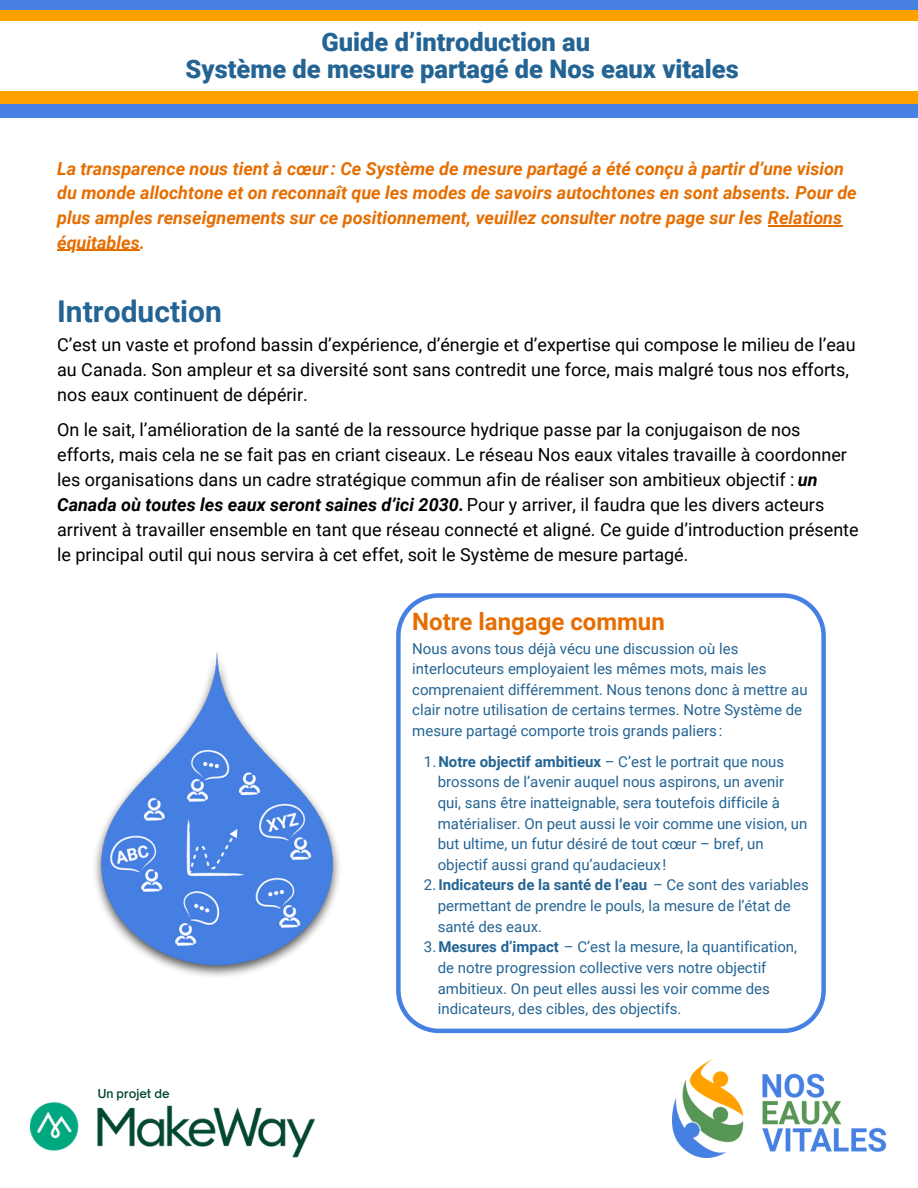
<style>
.page{position:relative;width:918px;height:1188px;background:#fff}
.page>*{position:absolute;margin:0;border:0;box-sizing:border-box;transform-origin:0 0}
.t1{font:700 30px "Roboto";color:#246494}
.t2{font:900 25.5px/27px "Roboto";color:#246494;text-align:center}
.t3{font:700 24px "Roboto";color:#e66e00}
.t4{font:18px/25px "Roboto";color:#000}
.t5{font:italic 700 18px/24.8px "Roboto";color:#e66e00}
.t6{font:15px/20.7px "Roboto";color:#246494}
.t7{font:700 15px "Roboto";color:#246494}
.t8{font:600 11.85px "Open Sauce One";color:#00482e}
.s1{font-weight:700;font-style:italic}
.s2{font-weight:700}
.s3{font-weight:400}
</style>
<div class="page">
<div style="left:0;top:0;width:918px;height:117px;background:#4680e2"></div>
<div style="left:0;top:10px;width:918px;height:94px;background:#ffa200"></div>
<div style="left:0;top:22px;width:918px;height:69px;background:#fff"></div>
<img style="left:30px;top:1101px;width:49px;height:50px">
<img style="left:97px;top:1105px;width:217px;height:53px">
<img style="left:672px;top:1060px;width:214px;height:98px">
<svg style="left:396px;top:593px;width:430px;height:440px"></svg>
<img style="left:95px;top:652px;width:244px;height:325px">
<hr style="left:768px;top:225px;width:74px;height:1px;background:#e66e00">
<hr style="left:57px;top:250px;width:83px;height:1px;background:#e66e00">
<h2 class="t2" style="left:186px;top:28px;width:555px">Guide d’introduction au<br>Système de mesure partagé de Nos eaux vitales</h2>
<p class="t5" style="left:57px;top:156px;width:801px">La transparence nous tient à cœur: Ce Système de mesure partagé a été conçu à partir d’une vision du monde allochtone et on reconnaît que les modes de savoirs autochtones en sont absents. Pour de plus amples renseignements sur ce positionnement, veuillez consulter notre page sur les Relations équitables.</p>
<h1 class="t1" style="left:57px;top:295px;width:166px">Introduction</h1>
<p class="t4" style="left:57px;top:333px;width:800px">C’est un vaste et profond bassin d’expérience, d’énergie et d’expertise qui compose le milieu de l’eau au Canada. Son ampleur et sa diversité sont sans contredit une force, mais malgré tous nos efforts, nos eaux continuent de dépérir.</p>
<p class="t4" style="left:57px;top:418px;width:803px">On le sait, l’amélioration de la santé de la ressource hydrique passe par la conjugaison de nos efforts, mais cela ne se fait pas en criant ciseaux. Le réseau Nos eaux vitales travaille à coordonner les organisations dans un cadre stratégique commun afin de réaliser son ambitieux objectif : <span class="s1">un Canada où toutes les eaux seront saines d’ici 2030.</span>Pour y arriver, il faudra que les divers acteurs arrivent à travailler ensemble en tant que réseau connecté et aligné. Ce guide d’introduction présente le principal outil qui nous servira à cet effet, soit le Système de mesure partagé.</p>
<h3 class="t3" style="left:412px;top:608px;width:254px">Notre langage commun</h3>
<p class="t6" style="left:412px;top:638px;width:397px">Nous avons tous déjà vécu une discussion où les interlocuteurs employaient les mêmes mots, mais les comprenaient différemment. Nous tenons donc à mettre au clair notre utilisation de certains termes. Notre Système de mesure partagé comporte trois grands paliers:</p>
<p class="t8" style="left:98px;top:1086px;width:73px">Un projet de</p>
<p class="t6" style="left:424px;top:751px;width:362px">1.<span class="s2">Notre objectif ambitieux</span> – C’est le portrait que nous</p>
<p class="t6" style="left:438px;top:772px;width:348px">brossons de l’avenir auquel nous aspirons, un avenir</p>
<p class="t6" style="left:438px;top:792px;width:344px">qui, sans être inatteignable, sera toutefois difficile à</p>
<p class="t6" style="left:438px;top:813px;width:371px">matérialiser. On peut aussi le voir comme une vision, un</p>
<p class="t6" style="left:438px;top:834px;width:327px">but ultime, un futur désiré de tout cœur – bref, un</p>
<p class="t6" style="left:438px;top:854px;width:230px">objectif aussi grand qu’audacieux !</p>
<p class="t7" style="left:424px;top:877px;width:387px"><span class="s3">2.</span>Indicateurs de la santé de l’eau <span class="s3">– Ce sont des variables</span></p>
<p class="t6" style="left:438px;top:896px;width:354px">permettant de prendre le pouls, la mesure de l’état de</p>
<p class="t6" style="left:438px;top:916px;width:106px">santé des eaux.</p>
<p class="t6" style="left:424px;top:937px;width:375px">3.<span class="s2">Mesures d’impact</span> – C’est la mesure, la quantification,</p>
<p class="t6" style="left:438px;top:958px;width:330px">de notre progression collective vers notre objectif</p>
<p class="t6" style="left:438px;top:978px;width:334px">ambitieux. On peut elles aussi les voir comme des</p>
<p class="t6" style="left:438px;top:999px;width:245px">indicateurs, des cibles, des objectifs.</p>
</div>
